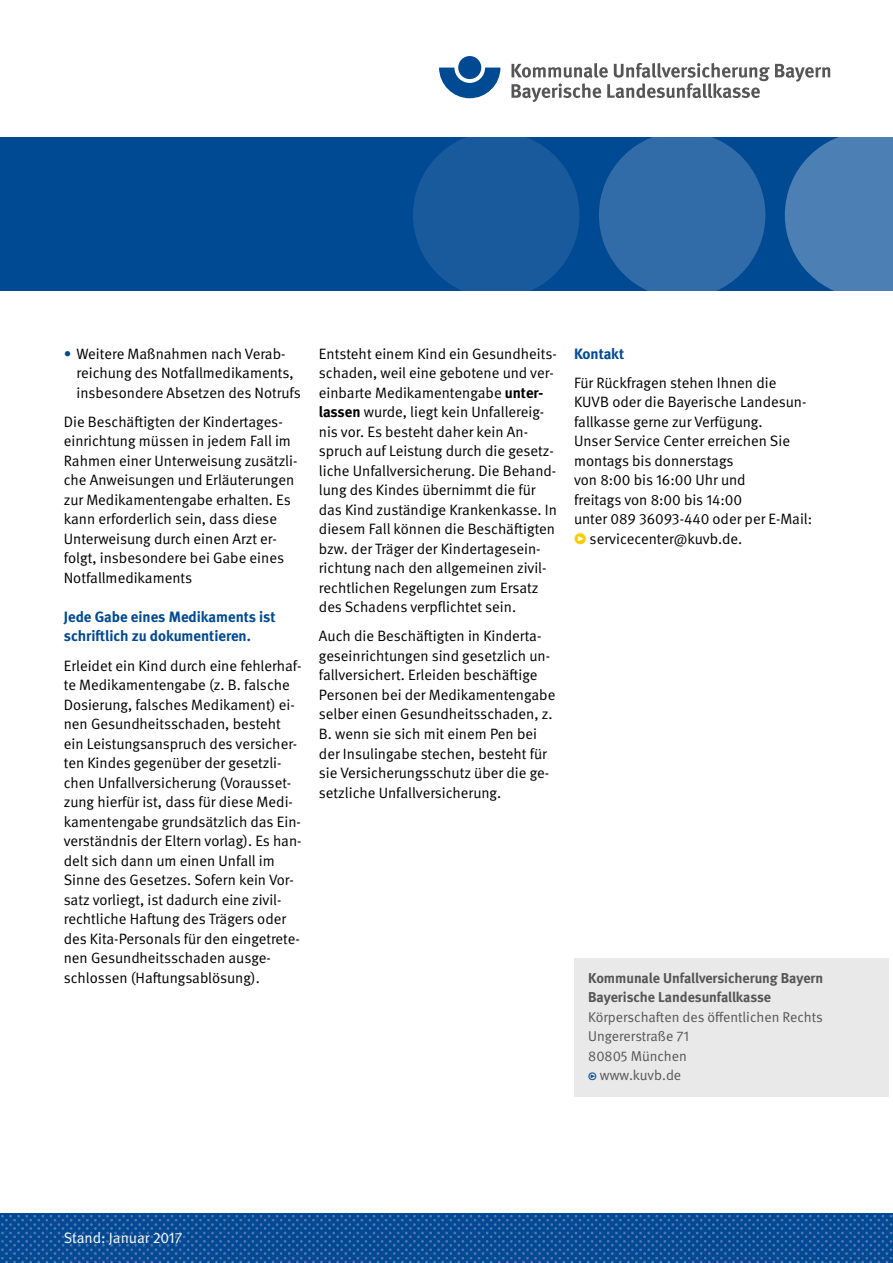
<style>
.page{position:relative;width:893px;height:1263px;background:#fff}
.page>*{position:absolute;margin:0;border:0;box-sizing:border-box;transform-origin:0 0}
.DGUV_GS{font:15px/19.5px "DGUV Meta";color:#000}
.DGUV_ZT{font:700 15px/19.5px "DGUV Meta";color:#004993}
.DGUV_GS-2{font:15px "DGUV Meta";color:#fff}
._05_Grundschrift{font:14.25px "DGUV Meta";color:#565656}
._05_Grundschrift-2{font:700 14.25px "DGUV Meta";letter-spacing:-.005em;color:#565656}
.s1{color:#004993}
.s2{font-weight:700}
.s3{color:#fc0}
.s4{font-size:10.5px;color:#004993}
</style>
<div class="page">
<div style="left:0;top:138px;width:893px;height:153px;background:#004993"></div>
<div style="left:413px;top:132px;width:166px;height:166px;background:#195a9d;border-radius:50%"></div>
<div style="left:599px;top:132px;width:166px;height:166px;background:#326ca8;border-radius:50%"></div>
<svg style="left:785px;top:137px;width:108px;height:154px;background:#4177ae"></svg>
<img style="left:0;top:1214px;width:893px;height:49px">
<svg style="left:439px;top:68px;width:61px;height:30px"></svg>
<div style="left:458px;top:56px;width:23px;height:23px;background:#004993;border-radius:50%"></div>
<svg style="left:511px;top:63px;width:319px;height:39px"></svg>
<div style="left:574px;top:958px;width:315px;height:139px;background:#e9e9e9"></div>
<p class="DGUV_GS" style="left:77px;top:344px;width:226px;text-indent:-13px"><span class="s1">•</span> Weitere Maßnahmen nach Verab&shy;reichung des Notfallmedikaments, insbesondere Absetzen des Notrufs</p>
<p class="DGUV_GS" style="left:64px;top:412px;width:235px">Die Beschäftigten der Kindertages&shy;einrichtung müssen in jedem Fall im Rahmen einer Unterweisung zusätzli&shy;che Anweisungen und Erläuterungen zur Medikamentengabe erhalten. Es kann erforderlich sein, dass diese Unterweisung durch einen Arzt er&shy;folgt, insbesondere bei Gabe eines Notfallmedikaments</p>
<p class="DGUV_ZT" style="left:64px;top:607px;width:213px">Jede Gabe eines Medikaments ist schriftlich zu dokumentieren.</p>
<p class="DGUV_GS" style="left:64px;top:656px;width:239px">Erleidet ein Kind durch eine fehlerhaf&shy;te Medikamentengabe (z. B. falsche Dosierung, falsches Medikament) ei&shy;nen Gesundheitsschaden, besteht ein Leistungsanspruch des versicher&shy;ten Kindes gegenüber der gesetzli&shy;chen Unfallversicherung (Vorausset&shy;zung hierfür ist, dass für diese Medi&shy;kamentengabe grundsätzlich das Ein&shy;verständnis der Eltern vorlag). Es han&shy;delt sich dann um einen Unfall im Sinne des Gesetzes. Sofern kein Vor&shy;satz vorliegt, ist dadurch eine zivil&shy;rechtliche Haftung des Trägers oder des Kita-Personals für den eingetrete&shy;nen Gesundheitsschaden ausge&shy;schlossen (Haftungsablösung).</p>
<p class="DGUV_GS" style="left:319px;top:344px;width:240px">Entsteht einem Kind ein Gesundheits&shy;schaden, weil eine gebotene und ver&shy;einbarte Medikamentengabe <span class="s2">unter&shy;lassen</span> wurde, liegt kein Unfallereig&shy;nis vor. Es besteht daher kein An&shy;spruch auf Leistung durch die gesetz&shy;liche Unfallversicherung. Die Behand&shy;lung des Kindes übernimmt die für das Kind zuständige Krankenkasse. In diesem Fall können die Beschäftigten bzw. der Träger der Kindertagesein&shy;richtung nach den allgemeinen zivil&shy;rechtlichen Regelungen zum Ersatz des Schadens verpflichtet sein.</p>
<p class="DGUV_GS" style="left:319px;top:627px;width:238px">Auch die Beschäftigten in Kinderta&shy;geseinrichtungen sind gesetzlich un&shy;fallversichert. Erleiden beschäftige Personen bei der Medikamentengabe selber einen Gesundheitsschaden, z.<br>B. wenn sie sich mit einem Pen bei der Insulingabe stechen, besteht für sie Versicherungsschutz über die ge&shy;setzliche Unfallversicherung.</p>
<p class="DGUV_ZT" style="left:574px;top:344px;width:52px">Kontakt</p>
<p class="DGUV_GS" style="left:574px;top:373px;width:240px">Für Rückfragen stehen Ihnen die<br>KUVB oder die Bayerische Landesun&shy;fallkasse gerne zur Verfügung.<br>Unser Service Center erreichen Sie montags bis donnerstags<br>von 8:00 bis 16:00 Uhr und<br>freitags von 8:00 bis 14:00<br>unter 089 36093-440 oder per E-Mail:</p>
<p class="DGUV_GS" style="left:574px;top:529px;width:170px"><span class="s3">•</span> servicecenter@kuvb.de.</p>
<p class="_05_Grundschrift-2" style="left:588px;top:969px;width:237px">Kommunale Unfallversicherung Bayern</p>
<p class="_05_Grundschrift-2" style="left:588px;top:989px;width:184px">Bayerische Landesunfallkasse</p>
<p class="_05_Grundschrift" style="left:588px;top:1008px;width:236px">Körperschaften des öffentlichen Rechts</p>
<p class="_05_Grundschrift" style="left:588px;top:1028px;width:102px">Ungererstraße 71</p>
<p class="_05_Grundschrift" style="left:588px;top:1047px;width:100px">80805 München</p>
<p class="_05_Grundschrift" style="left:588px;top:1067px;width:95px"><span class="s4">•</span> www.kuvb.de</p>
<p class="DGUV_GS-2" style="left:64px;top:1229px;width:120px">Stand: Januar 2017</p>
</div>
